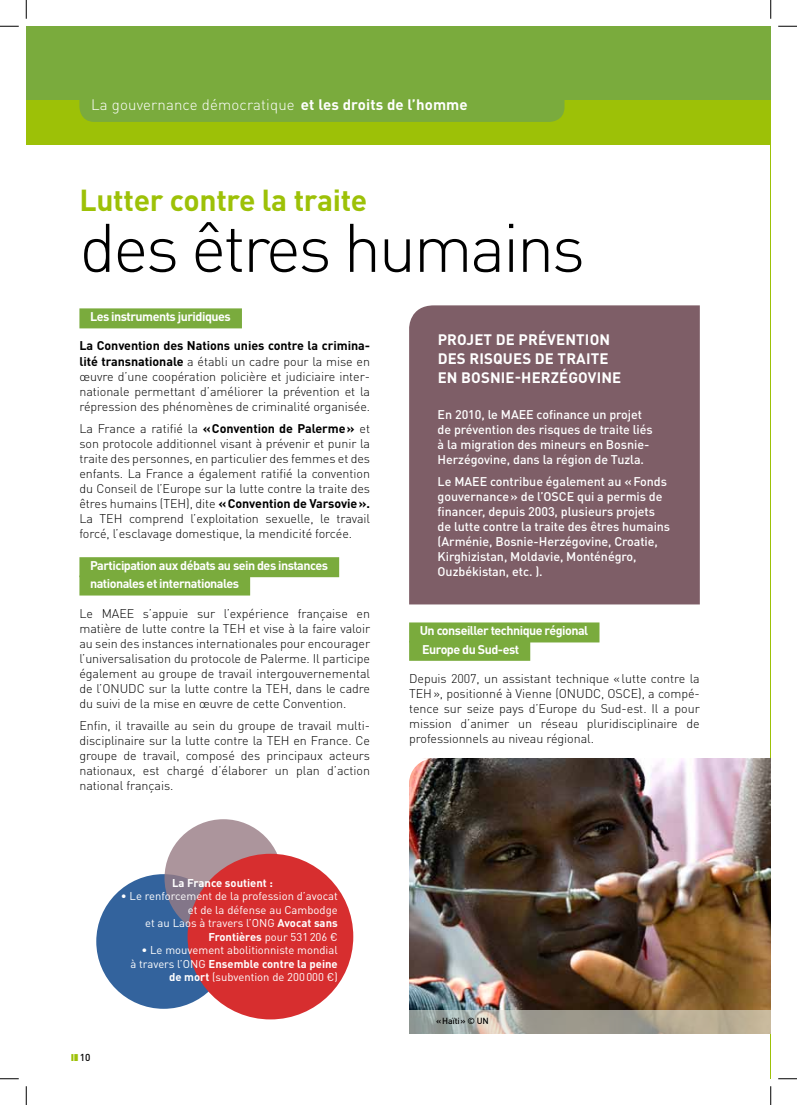
<style>
.page{position:relative;width:797px;height:1105px;background:#fff}
.page>*{position:absolute;margin:0;border:0;box-sizing:border-box;transform-origin:0 0}
.t1{font:300 67.5px "DIN Pro";letter-spacing:-.04em;color:#000}
.t2{font:700 30px "DIN Pro";letter-spacing:-.01em;color:#9dc107}
.t3{font:700 15px/18.8px "DIN Pro";letter-spacing:.01em;color:#fff}
.t4{font:300 15px "DIN";letter-spacing:.01em;color:#fff}
.t5{font:300 12.5px/15px "DIN Pro";letter-spacing:-.005em;color:#000;text-align:justify}
.t6{font:500 12.5px/15px "DIN Pro";letter-spacing:-.005em;color:#fff}
.t7{font:700 12.5px/18.4px "DIN Pro";letter-spacing:-.04em;color:#fff}
.t8{font:11.25px/13.5px "DIN Pro";color:#fff;text-align:right}
.t9{font:700 11.25px "DIN Pro";color:#fff}
.t10{font:500 10px "DIN";color:#000}
.t11{font:500 8.75px "DIN Pro";letter-spacing:-.02em;color:#000}
.s1{font-weight:700}
.s2{color:#9dc107}
</style>
<div class="page">
<div style="left:26px;top:26px;width:744px;height:76px;background:#7aab3d"></div>
<div style="left:26px;top:100px;width:744px;height:44px;background:#9dc107"></div>
<div style="left:79px;top:79px;width:485px;height:43px;background:#7aab3d;border-radius:15px"></div>
<hr style="left:770px;top:26px;width:1px;height:76px;background:#7aab3d">
<hr style="left:770px;top:100px;width:1px;height:979px;background:#9dc107">
<div style="left:79px;top:308px;width:163px;height:20px;background:#7aab3d"></div>
<div style="left:79px;top:557px;width:260px;height:20px;background:#7aab3d"></div>
<div style="left:79px;top:575px;width:171px;height:20px;background:#7aab3d"></div>
<div style="left:409px;top:305px;width:290px;height:299px;background:#7e5e67"></div>
<div style="left:96px;top:874px;width:135px;height:135px;background:#33639d;border-radius:50%"></div>
<svg style="left:164px;top:819px;width:118px;height:118px;background:#a38f98"></svg>
<div style="left:187px;top:854px;width:166px;height:165px;background:#d72e2f;border-radius:50%"></div>
<div style="left:409px;top:622px;width:190px;height:20px;background:#7aab3d"></div>
<div style="left:409px;top:641px;width:121px;height:20px;background:#7aab3d"></div>
<img style="left:409px;top:758px;width:361px;height:252px">
<svg style="left:409px;top:1010px;width:361px;height:24px;background:#aba799"></svg>
<svg style="left:409px;top:758px;width:25px;height:25px"></svg>
<svg style="left:0;top:25px;width:19px;height:2px"></svg>
<svg style="left:778px;top:25px;width:19px;height:2px"></svg>
<svg style="left:0;top:1078px;width:19px;height:1px"></svg>
<svg style="left:778px;top:1078px;width:19px;height:1px"></svg>
<svg style="left:25px;top:0;width:2px;height:19px"></svg>
<svg style="left:25px;top:1086px;width:2px;height:19px"></svg>
<svg style="left:770px;top:0;width:1px;height:19px"></svg>
<svg style="left:770px;top:1086px;width:1px;height:19px"></svg>
<p class="t4" style="left:91px;top:95px;width:378px">La gouvernance démocratique <span class="s1">et les droits de l’homme</span></p>
<h2 class="t2" style="left:79px;top:179px;width:289px">Lutter contre la traite</h2>
<h1 class="t1" style="left:79px;top:202px;width:507px">des êtres humains</h1>
<p class="t7" style="left:90px;top:307px;width:142px">Les instruments juridiques</p>
<p class="t5" style="left:79px;top:338px;width:292px"><span class="s1">La Convention des Nations unies contre la crimina&shy;lité transnationale</span> a établi un cadre pour la mise en œuvre d’une coopération policière et judiciaire inter&shy;nationale permettant d’améliorer la prévention et la répression des phénomènes de criminalité organisée.</p>
<p class="t5" style="left:79px;top:420px;width:292px">La France a ratifié la <span class="s1">« Convention de Palerme»</span> et son protocole additionnel visant à prévenir et punir la traite des personnes, en particulier des femmes et des enfants. La France a également ratifié la convention du Conseil de l’Europe sur la lutte contre la traite des êtres humains (TEH), dite <span class="s1">« Convention de Varsovie».<br></span>La TEH comprend l’exploitation sexuelle, le travail forcé, l’esclavage domestique, la mendicité forcée.</p>
<p class="t7" style="left:90px;top:556px;width:239px">Participation aux débats au sein des instances nationales et internationales</p>
<p class="t5" style="left:79px;top:605px;width:292px">Le MAEE s’appuie sur l’expérience française en matière de lutte contre la TEH et vise à la faire valoir au sein des instances internationales pour encourager l’universalisation du protocole de Palerme. Il participe également au groupe de travail intergouvernemental de l’ONUDC sur la lutte contre la TEH, dans le cadre du suivi de la mise en œuvre de cette Convention.</p>
<p class="t5" style="left:79px;top:717px;width:292px">Enfin, il travaille au sein du groupe de travail multi&shy;disciplinaire sur la lutte contre la TEH en France. Ce groupe de travail, composé des principaux acteurs nationaux, est chargé d’élaborer un plan d’action national français.</p>
<p class="t10" style="left:71px;top:1051px;width:21px"><span class="s2">❙❚</span> 10</p>
<p class="t9" style="left:172px;top:875px;width:102px">La France soutient :</p>
<p class="t8" style="left:121px;top:889px;width:218px">• Le renforcement de la profession d’avocat et de la défense au Cambodge<br>et au Laos à travers l’ONG <span class="s1">Avocat sans Frontières</span> pour 531206 €</p>
<p class="t8" style="left:130px;top:943px;width:209px">• Le mouvement abolitionniste mondial<br>à travers l’ONG <span class="s1">Ensemble contre la peine de mort</span> (subvention de 200000 €)</p>
<p class="t3" style="left:437px;top:330px;width:185px">Projet de prévention des risqu es de traite en Bosnie-H erzégovine</p>
<p class="t6" style="left:437px;top:406px;width:217px">En 2010, le MAEE cofinance un projet de prévention des risques de traite liés à la migration des mineurs en Bosnie-Herzégovine, dans la région de Tuzla.</p>
<p class="t6" style="left:437px;top:473px;width:234px">Le MAEE contribue également au «Fonds gouvernance» de l’OSCE qui a permis de financer, depuis 2003, plusieurs projets de lutte contre la traite des êtres humains (Arménie, Bosnie-Herzégovine, Croatie, Kirghizistan, Moldavie, Monténégro, Ouzbékistan, etc. ).</p>
<p class="t7" style="left:420px;top:621px;width:170px">Un conseiller technique régional<br>Europe du Sud-est</p>
<p class="t5" style="left:409px;top:670px;width:292px">Depuis 2007, un assistant technique «lutte contre la TEH», positionné à Vienne (ONUDC, OSCE), a compé&shy;tence sur seize pays d’Europe du Sud-est. Il a pour mission d’animer un réseau pluridisciplinaire de professionnels au niveau régional.</p>
<p class="t11" style="left:436px;top:1015px;width:54px">«Haïti» © UN</p>
</div>
